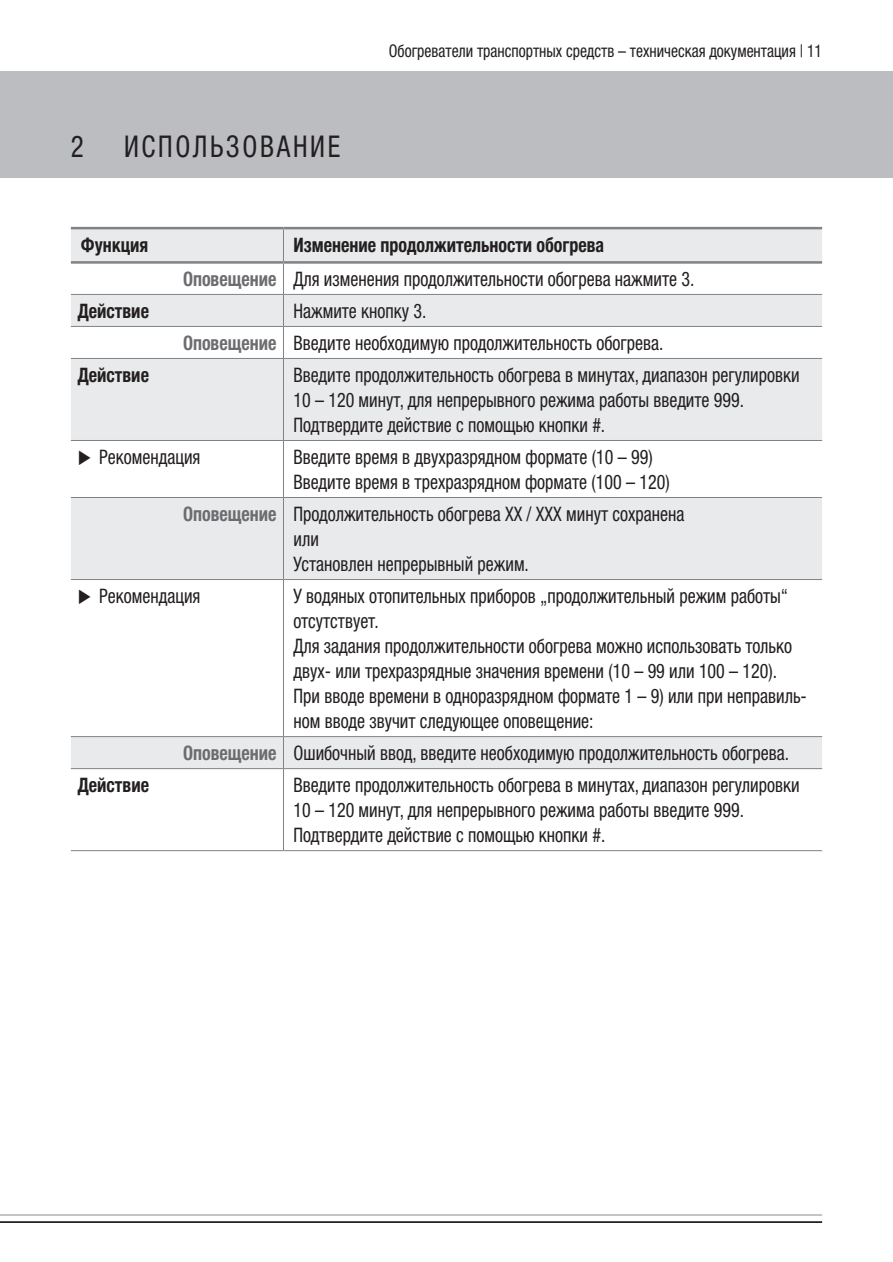
<style>
.page{position:relative;width:893px;height:1262px;background:#fff}
.page>*{position:absolute;margin:0;border:0;box-sizing:border-box;transform-origin:0 0}
.t1{font:condensed 30px "Helvetica Neue LTW1 G";letter-spacing:.1em;color:#231f20;scale:.9 1}
.t2{font:condensed 20px/25px "Helvetica Neue LTW1 G";color:#231f20;scale:.9 1}
.t3{font:700 condensed 20px "Helvetica Neue LTW1 G";color:#231f20;scale:.9 1}
.t4{font:condensed 17.5px "Helvetica Neue LTW1 G";color:#231f20;scale:.9 1}
.s1{font-weight:700}
.s2{font-weight:700;color:#6c6d70}
</style>
<div class="page">
<div style="left:0;top:71px;width:893px;height:106px;background:#bcbdc0"></div>
<hr style="left:0;top:1214px;width:822px;height:1px;background:#bcbdc0">
<hr style="left:0;top:1221px;width:822px;height:1px;background:#231f20">
<svg style="left:71px;top:229px;width:751px;height:539px"></svg>
<hr style="left:283px;top:229px;width:1px;height:32px;background:#808285">
<hr style="left:283px;top:264px;width:1px;height:30px;background:#808285">
<hr style="left:71px;top:294px;width:212px;height:1px;background:#808285">
<hr style="left:283px;top:294px;width:539px;height:1px;background:#808285">
<hr style="left:283px;top:295px;width:1px;height:31px;background:#808285">
<hr style="left:71px;top:326px;width:212px;height:1px;background:#808285">
<hr style="left:283px;top:326px;width:539px;height:1px;background:#808285">
<hr style="left:283px;top:327px;width:1px;height:31px;background:#808285">
<hr style="left:71px;top:358px;width:212px;height:1px;background:#808285">
<hr style="left:283px;top:358px;width:539px;height:1px;background:#808285">
<hr style="left:283px;top:359px;width:1px;height:81px;background:#808285">
<hr style="left:71px;top:440px;width:212px;height:1px;background:#808285">
<hr style="left:283px;top:440px;width:539px;height:1px;background:#808285">
<hr style="left:283px;top:441px;width:1px;height:56px;background:#808285">
<hr style="left:71px;top:497px;width:212px;height:1px;background:#808285">
<hr style="left:283px;top:497px;width:539px;height:1px;background:#808285">
<hr style="left:283px;top:498px;width:1px;height:81px;background:#808285">
<hr style="left:71px;top:579px;width:212px;height:1px;background:#808285">
<hr style="left:283px;top:579px;width:539px;height:1px;background:#808285">
<hr style="left:283px;top:580px;width:1px;height:156px;background:#808285">
<hr style="left:71px;top:736px;width:212px;height:1px;background:#808285">
<hr style="left:283px;top:736px;width:539px;height:1px;background:#808285">
<hr style="left:283px;top:737px;width:1px;height:31px;background:#808285">
<hr style="left:71px;top:768px;width:212px;height:1px;background:#808285">
<hr style="left:283px;top:768px;width:539px;height:1px;background:#808285">
<hr style="left:283px;top:769px;width:1px;height:81px;background:#808285">
<hr style="left:71px;top:850px;width:212px;height:1px;background:#808285">
<hr style="left:283px;top:850px;width:539px;height:1px;background:#808285">
<hr style="left:71px;top:227px;width:212px;height:2px;background:#808285">
<hr style="left:283px;top:227px;width:539px;height:2px;background:#808285">
<hr style="left:71px;top:261px;width:212px;height:3px;background:#808285">
<hr style="left:283px;top:261px;width:539px;height:3px;background:#808285">
<svg style="left:79px;top:450px;width:12px;height:14px"></svg>
<svg style="left:79px;top:589px;width:12px;height:14px"></svg>
<h1 class="t1" style="left:71px;top:129px;width:16px">2</h1>
<h1 class="t1" style="left:124px;top:129px;width:242px">Использование</h1>
<p class="t4" style="left:389px;top:40px;width:483px">Обогреватели транспортных средств – техническая документация | 11</p>
<p class="t3" style="left:81px;top:233px;width:76px">Функция</p>
<p class="t2" style="left:183px;top:229px;width:570px;line-height:33.2px;text-indent:110px"><span class="s1">Изменение продолжительности обогрева<br></span><span class="s2">Оповещение</span> Для изменения продолжительности обогрева нажмите 3.</p>
<p class="t3" style="left:78px;top:298px;width:80px">Действие</p>
<p class="t2" style="left:183px;top:294px;width:535px;line-height:32px;text-indent:110px">Нажмите кнопку 3.<br><span class="s2">Оповещение</span> Введите необходимую продолжительность обогрева.</p>
<p class="t3" style="left:78px;top:362px;width:80px">Действие</p>
<p class="t2" style="left:293px;top:362px;width:564px">Введите продолжительность обогрева в минутах, диапазон регулировки<br>10 – 120 минут, для непрерывного режима работы введите 999.<br>Подтвердите действие с помощью кнопки #.</p>
<p class="t2" style="left:99px;top:444px;width:114px">Рекомендация</p>
<p class="t2" style="left:293px;top:444px;width:419px">Введите время в двухразрядном формате (10 – 99)<br>Введите время в трехразрядном формате (100 – 120)</p>
<p class="t2" style="left:293px;top:501px;width:436px;text-indent:-110px"><span class="s2">Оповещение</span> Продолжительность обогрева XX / XXX минут сохранена или<br>Установлен непрерывный режим.</p>
<p class="t2" style="left:99px;top:583px;width:114px">Рекомендация</p>
<p class="t2" style="left:293px;top:583px;width:572px">У водяных отопительных приборов „продолжительный режим работы“ отсутствует.<br>Для задания продолжительности обогрева можно использовать только двух- или трехразрядные значения времени (10 – 99 или 100 – 120).<br>При вводе времени в одноразрядном формате 1 – 9) или при неправиль&shy;ном вводе звучит следующее оповещение:</p>
<p class="t2" style="left:183px;top:740px;width:675px"><span class="s2">Оповещение</span> Ошибочный ввод, введите необходимую продолжительность обогрева.</p>
<p class="t3" style="left:78px;top:772px;width:80px">Действие</p>
<p class="t2" style="left:293px;top:772px;width:564px">Введите продолжительность обогрева в минутах, диапазон регулировки<br>10 – 120 минут, для непрерывного режима работы введите 999.<br>Подтвердите действие с помощью кнопки #.</p>
</div>
